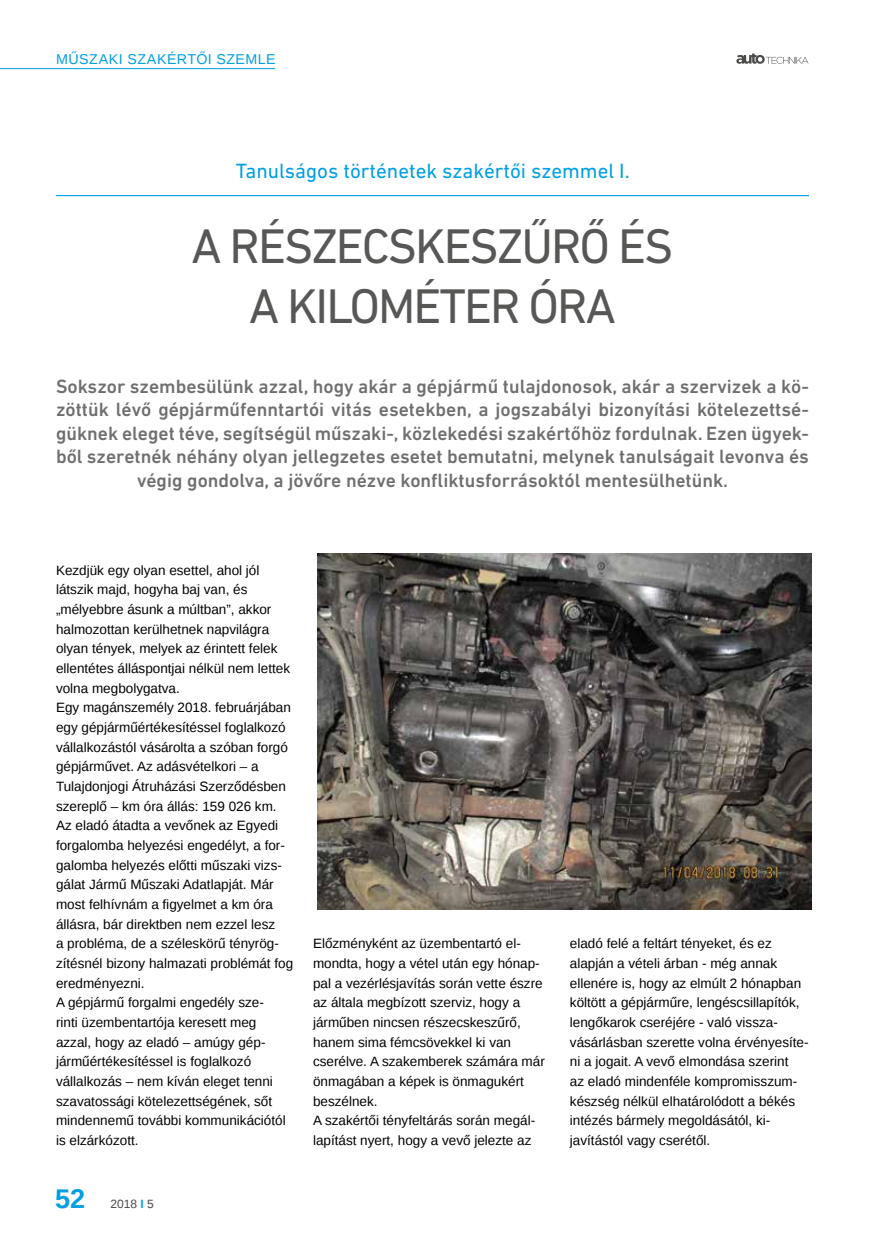
<style>
.page{position:relative;width:872px;height:1246px;background:#fff}
.page>*{position:absolute;margin:0;border:0;box-sizing:border-box;transform-origin:0 0}
.t1{font:49.5px/59.4px "DIN Next LT Pro";letter-spacing:-.04em;color:#575756;text-align:center}
.t2{font:700 27px "Liberation Sans";color:#009fe3}
.t3{font:21px "DIN Next LT Pro";color:#009fe3}
.t4{font:500 19.5px/23.4px "DIN Next LT Pro";color:#706f6f;text-align:center}
.t5{font:14.25px "Liberation Sans";letter-spacing:.03em;color:#009fe3}
.t6{font:13.5px/19.6px "Liberation Sans";color:#000}
.t7{font:12px "Liberation Sans";color:#4a4a49}
.s1{font-weight:700;color:#009fe3}
</style>
<div class="page">
<svg style="left:736px;top:53px;width:72px;height:11px"></svg>
<hr style="left:0;top:68px;width:275px;height:1px;background:#009fe3">
<hr style="left:56px;top:195px;width:753px;height:1px;background:#009fe3">
<img style="left:318px;top:554px;width:493px;height:355px">
<p class="t5" style="left:56px;top:51px;width:221px">MŰSZAKI SZAKÉRTŐI SZEMLE</p>
<h3 class="t3" style="left:236px;top:159px;width:395px">Tanulságos történetek szakértői szemmel I.</h3>
<h1 class="t1" style="left:192px;top:216px;width:483px">A RÉSZECSKESZŰRŐ ÉS<br>A KILOMÉTER ÓRA</h1>
<p class="t4" style="left:56px;top:375px;width:754px">Sokszor szembesülünk azzal, hogy akár a gépjármű tulajdonosok, akár a szervizek a kö&shy;zöttük lévő gépjárműfenntartói vitás esetekben, a jogszabályi bizonyítási kötelezettsé&shy;güknek eleget téve, segítségül műszaki-, közlekedési szakértőhöz fordulnak. Ezen ügyek&shy;ből szeretnék néhány olyan jellegzetes esetet bemutatni, melynek tanulságait levonva és végig gondolva, a jövőre nézve konfliktusforrásoktól mentesülhetünk.</p>
<p class="t6" style="left:56px;top:561px;width:239px">Kezdjük egy olyan esettel, ahol jól látszik majd, hogyha baj van, és „mélyebbre ásunk a múltban”, akkor halmozottan kerülhetnek napvilágra olyan tények, melyek az érintett felek ellentétes álláspontjai nélkül nem lettek volna megbolygatva.<br>Egy magánszemély 2018. februárjában egy gépjárműértékesítéssel foglalkozó vállalkozástól vásárolta a szóban forgó gépjárművet. Az adásvételkori – a Tulajdonjogi Átruházási Szerződésben szereplő – km óra állás: 159 026 km.<br>Az eladó átadta a vevőnek az Egyedi forgalomba helyezési engedélyt, a for&shy;galomba helyezés előtti műszaki vizs&shy;gálat Jármű Műszaki Adatlapját. Már most felhívnám a figyelmet a km óra állásra, bár direktben nem ezzel lesz<br>a probléma, de a széleskörű tényrög&shy;zítésnél bizony halmazati problémát fog eredményezni.<br>A gépjármű forgalmi engedély sze-<br>rinti üzembentartója keresett meg azzal, hogy az eladó – amúgy gép&shy;járműértékesítéssel is foglalkozó vállalkozás – nem kíván eleget tenni szavatossági kötelezettségének, sőt mindennemű további kommunikációtól is elzárkózott.</p>
<h2 class="t2" style="left:55px;top:1180px;width:32px">52</h2>
<p class="t7" style="left:110px;top:1197px;width:45px">2018 <span class="s1">I</span> 5</p>
<p class="t6" style="left:313px;top:934px;width:233px">Előzményként az üzembentartó el&shy;mondta, hogy a vétel után egy hónap&shy;pal a vezérlésjavítás során vette észre az általa megbízott szerviz, hogy a járműben nincsen részecskeszűrő, hanem sima fémcsövekkel ki van cserélve. A szakemberek számára már önmagában a képek is önmagukért beszélnek.<br>A szakértői tényfeltárás során megál&shy;lapítást nyert, hogy a vevő jelezte az</p>
<p class="t6" style="left:570px;top:934px;width:240px">eladó felé a feltárt tényeket, és ez alapján a vételi árban - még annak ellenére is, hogy az elmúlt 2 hónapban költött a gépjárműre, lengéscsillapítók, lengőkarok cseréjére - való vissza&shy;vásárlásban szerette volna érvényesíte&shy;ni a jogait. A vevő elmondása szerint<br>az eladó mindenféle kompromisszum&shy;készség nélkül elhatárolódott a békés intézés bármely megoldásától, ki&shy;javítástól vagy cserétől.</p>
</div>
